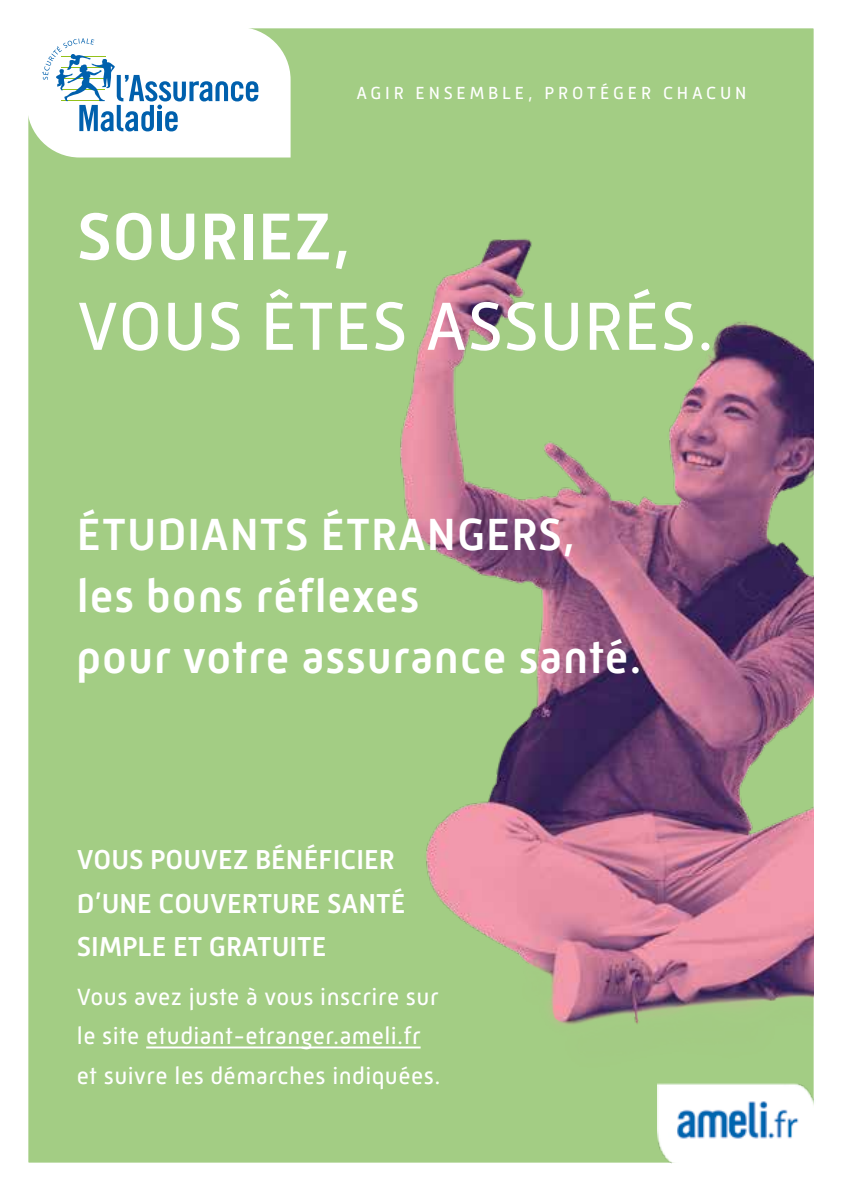
<style>
.page{position:relative;width:842px;height:1191px;background:#fff}
.page>*{position:absolute;margin:0;border:0;box-sizing:border-box;transform-origin:0 0}
.t1{font:69.6px "Mic 32 New";letter-spacing:.01em;color:#fff}
.t2{font:500 67.6px "Mic 32 New";letter-spacing:.01em;color:#fff}
.t3{font:500 46px/61.6px "Mic 32 New";letter-spacing:.02em;color:#fff}
.t4{font:500 28px/43.4px "Mic 32 New";color:#fff}
.t5{font:24px/39.4px "Mic 32 New";letter-spacing:.02em;color:#fff}
.t6{font:18px "Mic 32 New";letter-spacing:.21em;color:#fff}
</style>
<div class="page">
<div style="left:14px;top:14px;width:814px;height:1162px;background:#a3cd84"></div>
<div style="left:0;top:0;width:842px;height:1191px;border:28px solid #fff"></div>
<img style="left:343px;top:201px;width:471px;height:940px">
<svg style="left:27px;top:27px;width:264px;height:130px"></svg>
<img style="left:658px;top:1083px;width:157px;height:80px">
<hr style="left:146px;top:1046px;width:275px;height:2px;background:#fff">
<p class="t6" style="left:356px;top:83px;width:392px">AGIR ENSEMBLE, PROTÉGER CHACUN</p>
<h2 class="t2" style="left:77px;top:198px;width:275px">SOURIEZ,</h2>
<h1 class="t1" style="left:77px;top:286px;width:639px">VOUS ÊTES ASSURÉS.</h1>
<h3 class="t3" style="left:77px;top:503px;width:566px">ÉTUDIANTS ÉTRANGERS, les bons réflexes<br>pour votre assurance santé.</h3>
<p class="t4" style="left:77px;top:838px;width:330px">VOUS POUVEZ BÉNÉFICIER<br>D’UNE COUVERTURE SANTÉ<br>SIMPLE ET GRATUITE</p>
<p class="t5" style="left:77px;top:977px;width:365px">Vous avez juste à vous inscrire sur le site etudiant-etranger.ameli.fr et suivre les démarches indiquées.</p>
</div>
